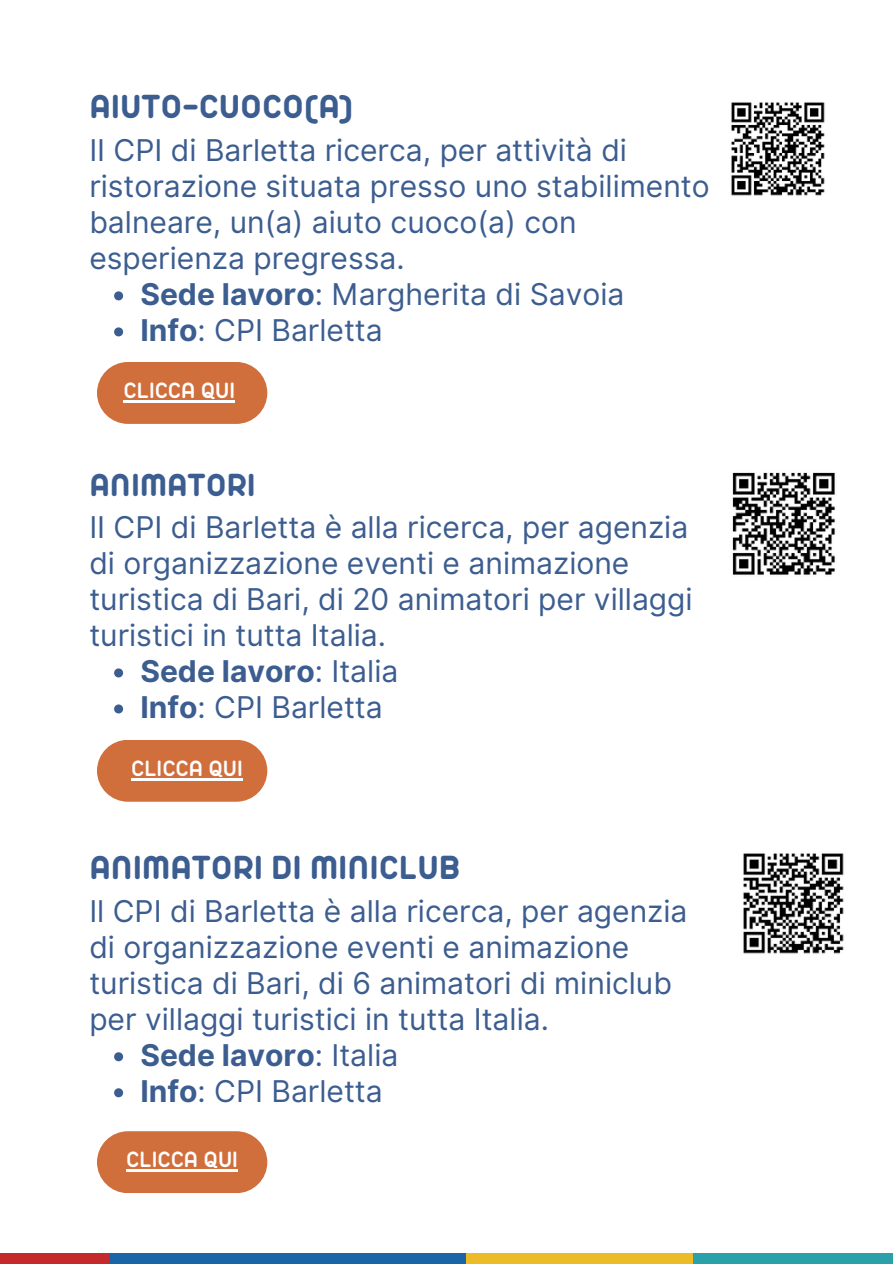
<style>
.page{position:relative;width:893px;height:1264px;background:#fff}
.page>*{position:absolute;margin:0;border:0;box-sizing:border-box;transform-origin:0 0}
.t1{font:700 36px "Arista Pro";color:#3c5d90}
.t2{font:700 34.5px "Arista Pro";color:#3c5d90}
.t3{font:30px/36px "Inter";color:#3c5d90}
.t4{font:700 30px "Inter";color:#3c5d90}
.t5{font:600 24px "Arista Pro";color:#fff}
.s1{font-weight:700}
.s2{font-weight:400}
</style>
<div class="page">
<div style="left:693px;top:1253px;width:199px;height:10px;background:#2aa0a8"></div>
<div style="left:335px;top:1253px;width:357px;height:10px;background:#ebbb28"></div>
<div style="left:0;top:1253px;width:143px;height:10px;background:#c5292c"></div>
<div style="left:109px;top:1253px;width:356px;height:10px;background:#1965a8"></div>
<svg style="left:114px;top:291px;width:9px;height:9px"></svg>
<svg style="left:114px;top:327px;width:9px;height:9px"></svg>
<svg style="left:114px;top:668px;width:9px;height:9px"></svg>
<svg style="left:114px;top:704px;width:9px;height:9px"></svg>
<svg style="left:114px;top:1052px;width:9px;height:9px"></svg>
<svg style="left:114px;top:1088px;width:9px;height:9px"></svg>
<div style="left:97px;top:362px;width:170px;height:62px;background:#d06e3c;border-radius:31px"></div>
<div style="left:97px;top:739px;width:170px;height:62px;background:#d06e3c;border-radius:31px"></div>
<div style="left:97px;top:1131px;width:170px;height:62px;background:#d06e3c;border-radius:31px"></div>
<img style="left:731px;top:102px;width:94px;height:94px">
<img style="left:732px;top:472px;width:103px;height:103px">
<img style="left:743px;top:853px;width:101px;height:101px">
<hr style="left:123px;top:400px;width:112px;height:2px;background:#fff">
<hr style="left:131px;top:778px;width:112px;height:2px;background:#fff">
<hr style="left:126px;top:1169px;width:112px;height:2px;background:#fff">
<h1 class="t1" style="left:89px;top:95px;width:266px">AIUTO-CUOCO(A)</h1>
<h1 class="t3" style="left:89px;top:132px;width:621px">II CPI di Barletta ricerca, per attività di ristorazione situata presso uno stabilimento balneare, un(a) aiuto cuoco(a) con esperienza pregressa.</h1>
<p class="t3" style="left:140px;top:276px;width:485px"><span class="s1">Sede lavoro</span>: Margherita di Savoia</p>
<p class="t3" style="left:140px;top:312px;width:244px"><span class="s1">Info</span>: CPI Barletta</p>
<p class="t5" style="left:123px;top:382px;width:113px">CLICCA QUI</p>
<h1 class="t2" style="left:89px;top:474px;width:168px">ANIMATORI</h1>
<h1 class="t3" style="left:89px;top:509px;width:604px">II CPI di Barletta è alla ricerca, per agenzia di organizzazione eventi e animazione turistica di Bari, di 20 animatori per villaggi turistici in tutta Italia.</h1>
<p class="t4" style="left:140px;top:653px;width:259px">Sede lavoro<span class="s2">: Italia</span></p>
<p class="t3" style="left:140px;top:689px;width:244px"><span class="s1">Info</span>: CPI Barletta</p>
<p class="t5" style="left:131px;top:760px;width:113px">CLICCA QUI</p>
<h1 class="t1" style="left:89px;top:855px;width:372px">ANIMATORI DI MINICLUB</h1>
<h1 class="t3" style="left:89px;top:892px;width:599px">Il CPI di Barletta è alla ricerca, per agenzia di organizzazione eventi e animazione turistica di Bari, di 6 animatori di miniclub per villaggi turistici in tutta Italia.</h1>
<p class="t4" style="left:140px;top:1036px;width:259px">Sede lavoro<span class="s2">: Italia</span></p>
<p class="t3" style="left:140px;top:1072px;width:244px"><span class="s1">Info</span>: CPI Barletta</p>
<p class="t5" style="left:126px;top:1151px;width:113px">CLICCA QUI</p>
</div>
